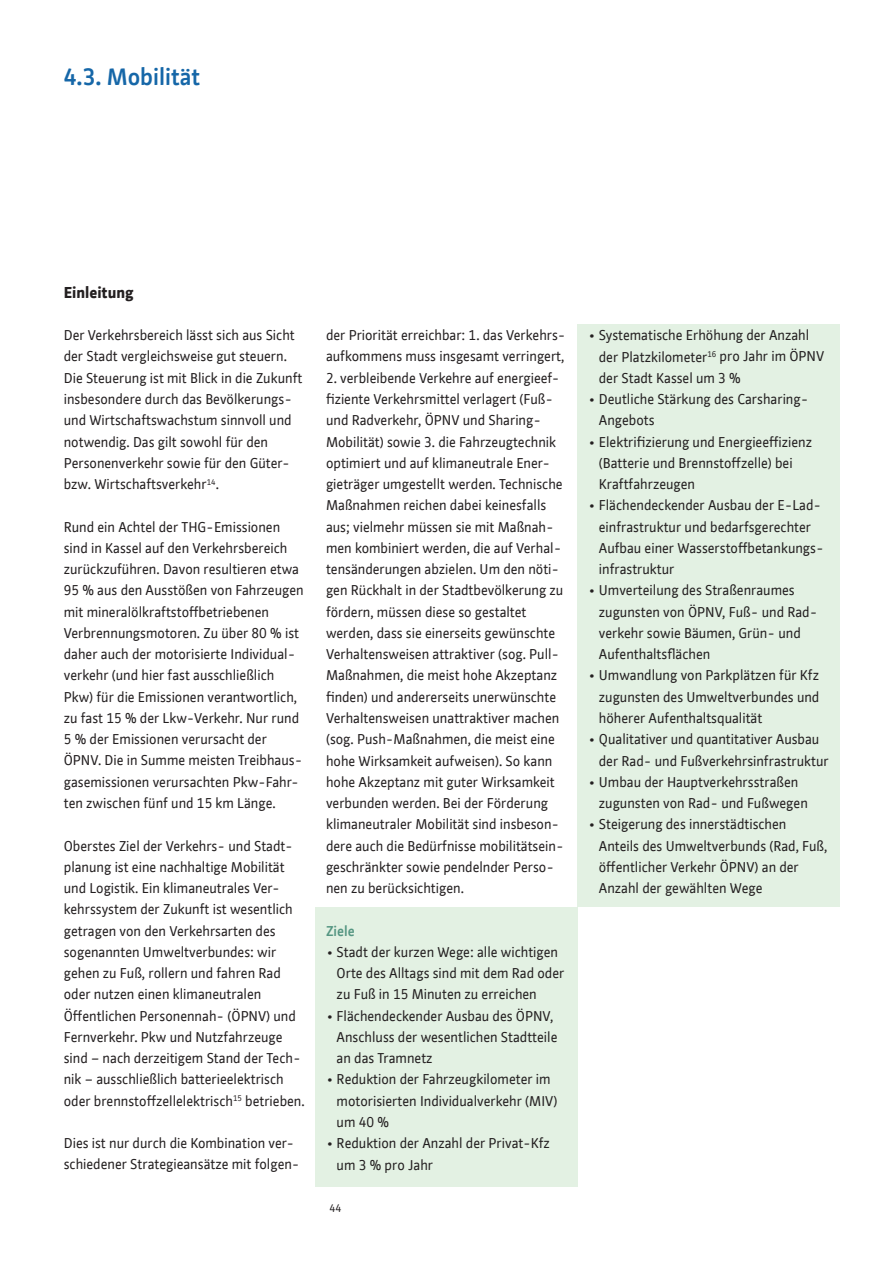
<style>
.page{position:relative;width:893px;height:1263px;background:#fff}
.page>*{position:absolute;margin:0;border:0;box-sizing:border-box;transform-origin:0 0}
.t1{font:700 22.5px "Kassel";color:#1667a8}
.t2{font:900 15px "Kassel";color:#231f20}
.t3{font:13.5px/21.3px "Kassel";color:#231f20}
.t4{font:700 13.5px "Kassel";color:#559682}
.t5{font:10.5px "Kassel";color:#231f20}
</style>
<div class="page">
<div style="left:315px;top:907px;width:263px;height:279px;background:#e3f1e3"></div>
<div style="left:578px;top:324px;width:262px;height:583px;background:#e3f1e3"></div>
<h1 class="t1" style="left:64px;top:61px;width:138px">4.3. Mobilität</h1>
<p class="t2" style="left:64px;top:282px;width:71px">Einleitung</p>
<p class="t3" style="left:64px;top:324px;width:240px">Der Verkehrsbereich lässt sich aus Sicht der Stadt vergleichsweise gut steuern.<br>Die Steuerung ist mit Blick in die Zukunft insbesondere durch das Bevölkerungs&shy;und Wirtschaftswachstum sinnvoll und notwendig. Das gilt sowohl für den Personenverkehr sowie für den Güter&shy;bzw. Wirtschaftsverkehr<sup>14</sup>.</p>
<p class="t3" style="left:64px;top:516px;width:241px">Rund ein Achtel der THG-Emissionen sind in Kassel auf den Verkehrsbereich zurückzuführen. Davon resultieren etwa 95 % aus den Ausstößen von Fahrzeugen mit mineralölkraftstoffbetriebenen Verbrennungsmotoren. Zu über 80 % ist daher auch der motorisierte Individual&shy;verkehr (und hier fast ausschließlich Pkw) für die Emissionen verantwortlich, zu fast 15 % der Lkw-Verkehr. Nur rund 5 % der Emissionen verursacht der ÖPNV. Die in Summe meisten Treibhaus&shy;gasemissionen verursachten Pkw-Fahr&shy;ten zwischen fünf und 15 km Länge.</p>
<p class="t3" style="left:64px;top:835px;width:242px">Oberstes Ziel der Verkehrs- und Stadt&shy;planung ist eine nachhaltige Mobilität und Logistik. Ein klimaneutrales Ver&shy;kehrssystem der Zukunft ist wesentlich getragen von den Verkehrsarten des sogenannten Umweltverbundes: wir gehen zu Fuß, rollern und fahren Rad oder nutzen einen klimaneutralen Öffentlichen Personennah- (ÖPNV) und Fernverkehr. Pkw und Nutzfahrzeuge sind – nach derzeitigem Stand der Tech&shy;nik – ausschließlich batterieelektrisch oder brennstoffzellelektrisch<sup>15</sup> betrieben.</p>
<p class="t3" style="left:64px;top:1132px;width:237px">Dies ist nur durch die Kombination ver&shy;schiedener Strategieansätze mit folgen-</p>
<p class="t3" style="left:326px;top:324px;width:241px">der Priorität erreichbar: 1. das Verkehrs&shy;aufkommens muss insgesamt verringert,</p>
<p class="t3" style="left:326px;top:367px;width:239px">2. verbleibende Verkehre auf energieef&shy;fiziente Verkehrsmittel verlagert (Fuß&shy;und Radverkehr, ÖPNV und Sharing-Mobilität) sowie 3. die Fahrzeugtechnik optimiert und auf klimaneutrale Ener&shy;gieträger umgestellt werden. Technische Maßnahmen reichen dabei keinesfalls aus; vielmehr müssen sie mit Maßnah&shy;men kombiniert werden, die auf Verhal&shy;tensänderungen abzielen. Um den nöti&shy;gen Rückhalt in der Stadtbevölkerung zu fördern, müssen diese so gestaltet werden, dass sie einerseits gewünschte Verhaltensweisen attraktiver (sog. Pull-Maßnahmen, die meist hohe Akzeptanz finden) und andererseits unerwünschte Verhaltensweisen unattraktiver machen (sog. Push-Maßnahmen, die meist eine hohe Wirksamkeit aufweisen). So kann hohe Akzeptanz mit guter Wirksamkeit verbunden werden. Bei der Förderung klimaneutraler Mobilität sind insbeson&shy;dere auch die Bedürfnisse mobilitätsein&shy;geschränkter sowie pendelnder Perso&shy;nen zu berücksichtigen.</p>
<p class="t4" style="left:326px;top:921px;width:30px">Ziele</p>
<p class="t3" style="left:337px;top:941px;width:229px;text-indent:-11px">• Stadt der kurzen Wege: alle wichtigen<br>Orte des Alltags sind mit dem Rad oder zu Fuß in 15 Minuten zu erreichen</p>
<p class="t3" style="left:337px;top:1005px;width:222px;text-indent:-11px">• Flächendeckender Ausbau des ÖPNV,<br>Anschluss der wesentlichen Stadtteile an das Tramnetz</p>
<p class="t3" style="left:337px;top:1069px;width:222px;text-indent:-11px">• Reduktion der Fahrzeugkilometer im motorisierten Individualverkehr (MIV) um 40 %</p>
<p class="t3" style="left:337px;top:1132px;width:215px;text-indent:-11px">• Reduktion der Anzahl der Privat-Kfz um 3 % pro Jahr</p>
<p class="t5" style="left:330px;top:1201px;width:13px">44</p>
<p class="t3" style="left:599px;top:325px;width:227px;text-indent:-11px">• Systematische Erhöhung der Anzahl der Platzkilometer<sup>16</sup> pro Jahr im ÖPNV der Stadt Kassel um 3 %</p>
<p class="t3" style="left:599px;top:388px;width:211px;text-indent:-11px">• Deutliche Stärkung des Carsharing-<br>Angebots</p>
<p class="t3" style="left:599px;top:431px;width:215px;text-indent:-11px">• Elektrifizierung und Energieeffizienz (Batterie und Brennstoffzelle) bei<br>Kraftfahrzeugen</p>
<p class="t3" style="left:599px;top:494px;width:226px;text-indent:-11px">• Flächendeckender Ausbau der E-Lad&shy;einfrastruktur und bedarfsgerechter<br>Aufbau einer Wasserstoffbetankungs&shy;infrastruktur</p>
<p class="t3" style="left:599px;top:579px;width:220px;text-indent:-11px">• Umverteilung des Straßenraumes zugunsten von ÖPNV, Fuß- und Rad&shy;verkehr sowie Bäumen, Grün- und<br>Aufenthaltsflächen</p>
<p class="t3" style="left:599px;top:665px;width:222px;text-align:justify;text-indent:-11px">• Umwandlung von Parkplätzen für Kfz zugunsten des Umweltverbundes und höherer Aufenthaltsqualität</p>
<p class="t3" style="left:599px;top:728px;width:231px;text-indent:-11px">• Qualitativer und quantitativer Ausbau der Rad- und Fußverkehrsinfrastruktur</p>
<p class="t3" style="left:599px;top:771px;width:210px;text-indent:-11px">• Umbau der Hauptverkehrsstraßen zugunsten von Rad- und Fußwegen</p>
<p class="t3" style="left:599px;top:813px;width:230px;text-indent:-11px">• Steigerung des innerstädtischen Anteils des Umweltverbunds (Rad, Fuß, öffentlicher Verkehr ÖPNV) an der Anzahl der gewählten Wege</p>
</div>
